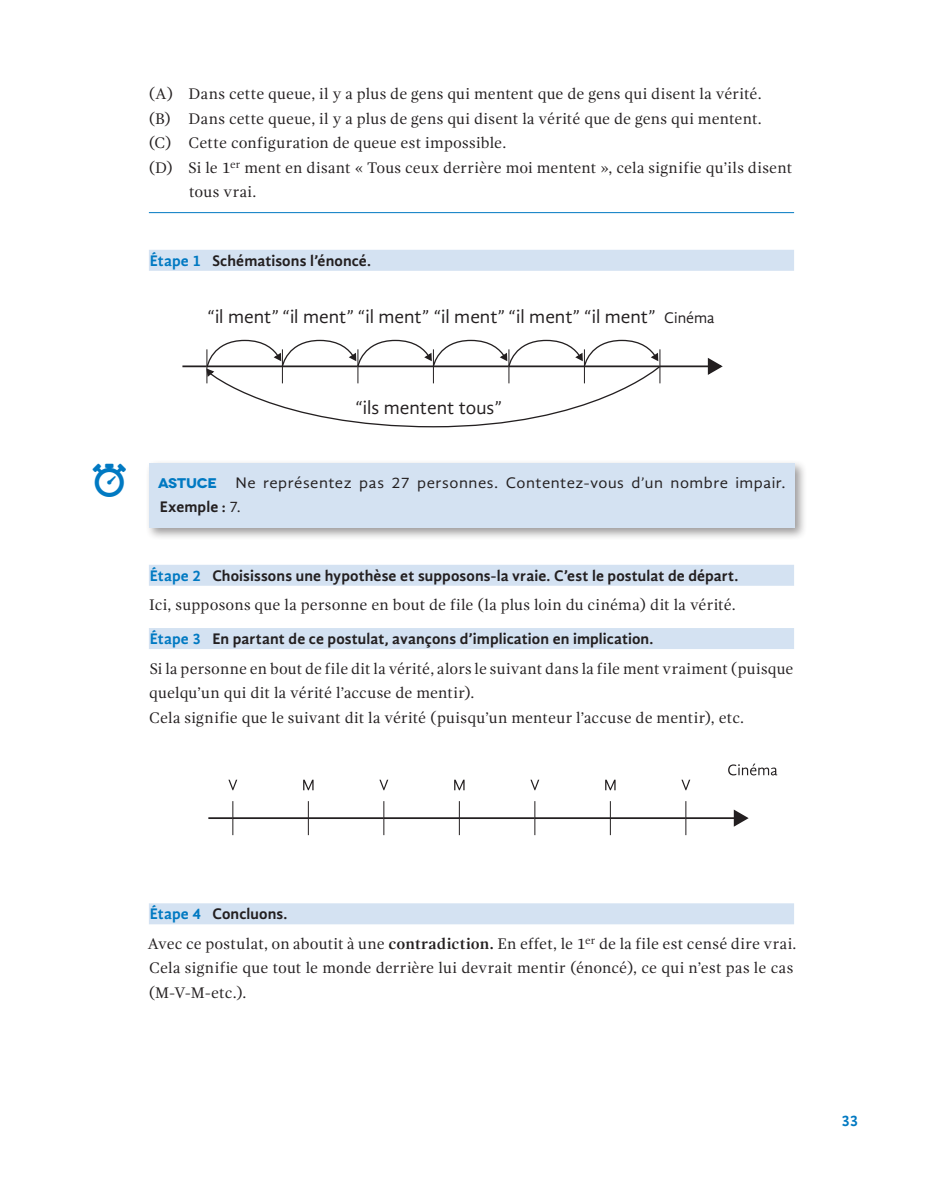
<style>
.page{position:relative;width:943px;height:1191px;background:#fff}
.page>*{position:absolute;margin:0;border:0;box-sizing:border-box;transform-origin:0 0}
.t1{font:33.25px "Web Hosting Hub Glyphs";color:#0079c2}
.t2{font:19.25px "Gandhi Sans";color:#231f20}
.t3{font:15.75px/24.5px "Gandhi Serif";letter-spacing:.01em;color:#231f20}
.t4{font:700 15.75px "Gandhi Sans";letter-spacing:.01em;color:#231f20}
.t5{font:15.75px/24.5px "Gandhi Sans";letter-spacing:.03em;color:#231f20;scale:1.05 1}
.t6{font:700 15.75px "Gandhi Sans";color:#0079c2}
.s1{color:#0079c2}
.s2{font-size:15.75px}
.s3{font-family:"Novecentowide";font-weight:700;font-size:14px;color:#0079c2}
.s4{font-weight:700}
</style>
<div class="page">
<hr style="left:149px;top:212px;width:645px;height:1px;background:#0079c2">
<div style="left:149px;top:250px;width:645px;height:21px;background:#d4e2f2"></div>
<div style="left:149px;top:565px;width:645px;height:21px;background:#d4e2f2"></div>
<div style="left:149px;top:628px;width:645px;height:21px;background:#d4e2f2"></div>
<div style="left:149px;top:903px;width:645px;height:21px;background:#d4e2f2"></div>
<hr style="left:182px;top:365px;width:529px;height:2px;background:#231f20">
<svg style="left:706px;top:358px;width:17px;height:17px"></svg>
<svg style="left:205px;top:339px;width:456px;height:89px"></svg>
<div style="left:145px;top:459px;width:662px;height:81px;background:#231f20;opacity:.45"></div>
<div style="left:149px;top:463px;width:645px;height:65px;background:#d4e2f2"></div>
<hr style="left:208px;top:817px;width:529px;height:2px;background:#231f20">
<hr style="left:232px;top:801px;width:1px;height:34px;background:#231f20">
<hr style="left:308px;top:801px;width:1px;height:34px;background:#231f20">
<hr style="left:383px;top:801px;width:1px;height:34px;background:#231f20">
<hr style="left:459px;top:801px;width:1px;height:34px;background:#231f20">
<hr style="left:534px;top:801px;width:1px;height:34px;background:#231f20">
<hr style="left:610px;top:801px;width:1px;height:34px;background:#231f20">
<hr style="left:685px;top:801px;width:1px;height:34px;background:#231f20">
<svg style="left:732px;top:809px;width:17px;height:18px"></svg>
<svg style="left:728px;top:763px;width:49px;height:12px"></svg>
<svg style="left:228px;top:779px;width:9px;height:11px"></svg>
<svg style="left:379px;top:779px;width:9px;height:11px"></svg>
<svg style="left:530px;top:779px;width:9px;height:11px"></svg>
<svg style="left:681px;top:779px;width:9px;height:11px"></svg>
<svg style="left:303px;top:779px;width:10px;height:11px"></svg>
<svg style="left:454px;top:779px;width:10px;height:11px"></svg>
<svg style="left:605px;top:779px;width:10px;height:11px"></svg>
<p class="t3" style="left:149px;top:82px;width:614px">(A) Dans cette queue, il y a plus de gens qui mentent que de gens qui disent la vérité.</p>
<p class="t3" style="left:149px;top:106px;width:614px">(B) Dans cette queue, il y a plus de gens qui disent la vérité que de gens qui mentent.</p>
<p class="t3" style="left:149px;top:131px;width:359px">(C) Cette configuration de queue est impossible.</p>
<p class="t3" style="left:149px;top:155px;width:645px">(D) Si le 1<sup>er</sup> ment en disant « Tous ceux derrière moi mentent », cela signifie qu’ils disent</p>
<p class="t3" style="left:189px;top:180px;width:69px">tous vrai.</p>
<p class="t4" style="left:150px;top:251px;width:223px"><span class="s1">Étape 1</span> Schématisons l’énoncé.</p>
<p class="t2" style="left:207px;top:306px;width:509px">“il ment” “il ment” “il ment” “il ment” “il ment” “il ment” <span class="s2">Cinéma</span></p>
<h1 class="t1" style="left:93px;top:465px;width:35px">ӄ</h1>
<p class="t2" style="left:355px;top:396px;width:148px">“ils mentent tous”</p>
<p class="t5" style="left:158px;top:470px;width:599px"><span class="s3">ASTUCE</span> Ne représentez pas 27 personnes. Contentez-vous d’un nombre impair.<br><span class="s4">Exemple :</span> 7.</p>
<p class="t4" style="left:150px;top:566px;width:590px"><span class="s1">Étape 2</span> Choisissons une hypothèse et supposons-la vraie. C’est le postulat de départ.</p>
<p class="t3" style="left:149px;top:593px;width:588px">Ici, supposons que la personne en bout de file (la plus loin du cinéma) dit la vérité.</p>
<p class="t4" style="left:150px;top:629px;width:505px"><span class="s1">Étape 3</span> En partant de ce postulat, avançons d’implication en implication.</p>
<p class="t3" style="left:149px;top:656px;width:646px">Si la personne en bout de file dit la vérité, alors le suivant dans la file ment vraiment (puisque quelqu’un qui dit la vérité l’accuse de mentir).<br>Cela signifie que le suivant dit la vérité (puisqu’un menteur l’accuse de mentir), etc.</p>
<p class="t4" style="left:150px;top:905px;width:139px"><span class="s1">Étape 4</span> Concluons.</p>
<p class="t3" style="left:147px;top:931px;width:650px">Avec ce postulat, on aboutit à une <span class="s4">contradiction.</span> En effet, le 1<sup>er</sup> de la file est censé dire vrai.<br>Cela signifie que tout le monde derrière lui devrait mentir (énoncé), ce qui n’est pas le cas (M-V-M-etc.).</p>
<p class="t6" style="left:841px;top:1112px;width:18px">33</p>
</div>
